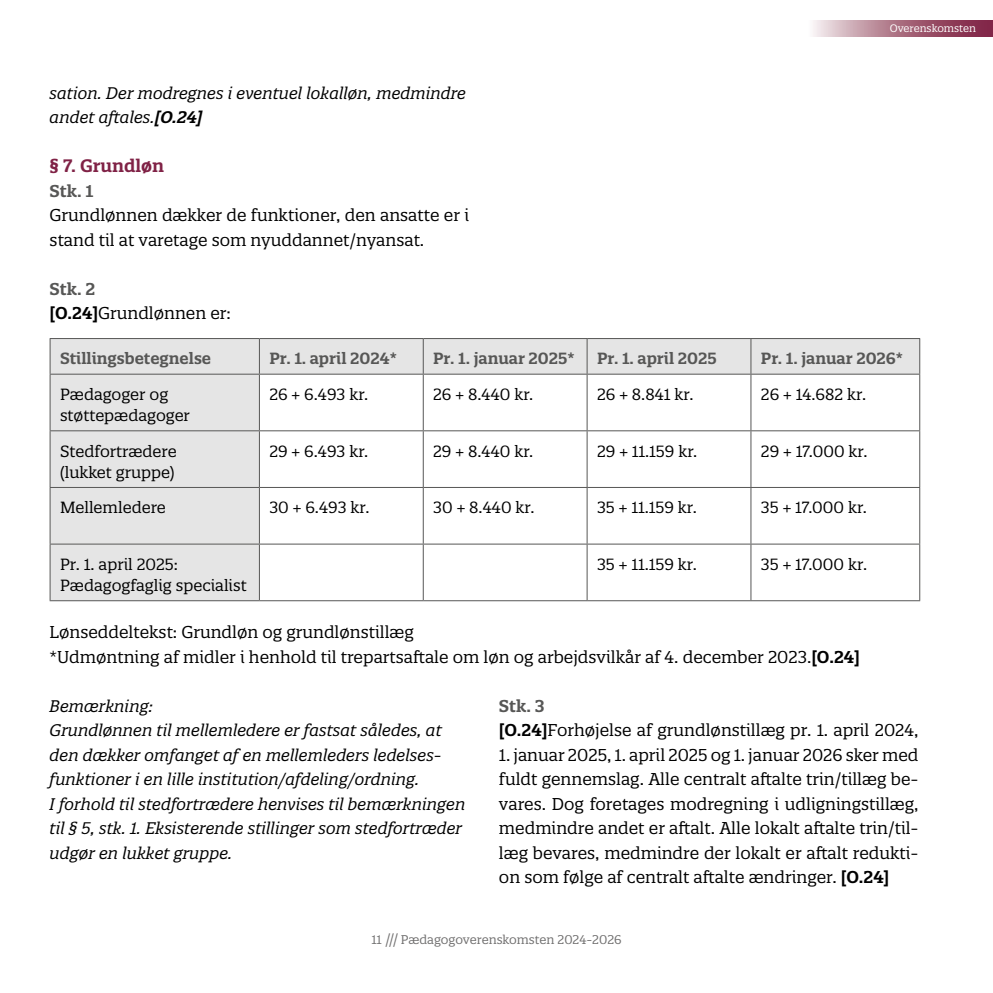
<style>
.page{position:relative;width:993px;height:993px;background:#fff}
.page>*{position:absolute;margin:0;border:0;box-sizing:border-box;transform-origin:0 0}
.t1{font:600 17.5px "Quatro Slab";color:#802246}
.t2{font:16.62px/24.5px "Quatro Slab";color:#000}
.t3{font:600 16.62px "Quatro Slab";color:#575756}
.t4{font:italic 16.28px/24.5px "Quatro Slab";color:#000}
.t5{font:15.75px/21px "Quatro Slab";color:#000}
.t6{font:600 15.75px "Quatro Slab";color:#575756}
.t7{font:12.25px "Quatro Slab";color:#706f6f}
.t8{font:10.5px "Quatro Slab";color:#fff}
.s1{font-weight:600}
.s2{font-weight:600;color:#575756}
.s3{font-size:14px}
</style>
<div class="page">
<svg style="left:813px;top:21px;width:179px;height:16px;background:#ae7588"></svg>
<svg style="left:51px;top:339px;width:868px;height:261px"></svg>
<hr style="left:50px;top:338px;width:209px;height:1px;background:#575756">
<hr style="left:50px;top:339px;width:1px;height:34px;background:#575756">
<hr style="left:259px;top:338px;width:164px;height:1px;background:#575756">
<hr style="left:259px;top:339px;width:1px;height:34px;background:#575756">
<hr style="left:423px;top:338px;width:164px;height:1px;background:#575756">
<hr style="left:422px;top:339px;width:1px;height:34px;background:#575756">
<hr style="left:587px;top:338px;width:163px;height:1px;background:#575756">
<hr style="left:586px;top:339px;width:1px;height:34px;background:#575756">
<hr style="left:750px;top:338px;width:169px;height:1px;background:#575756">
<hr style="left:750px;top:339px;width:1px;height:34px;background:#575756">
<hr style="left:919px;top:339px;width:1px;height:34px;background:#575756">
<hr style="left:50px;top:373px;width:209px;height:1px;background:#575756">
<hr style="left:50px;top:374px;width:1px;height:56px;background:#575756">
<hr style="left:259px;top:373px;width:164px;height:1px;background:#575756">
<hr style="left:259px;top:374px;width:1px;height:56px;background:#575756">
<hr style="left:423px;top:373px;width:164px;height:1px;background:#575756">
<hr style="left:422px;top:374px;width:1px;height:56px;background:#575756">
<hr style="left:587px;top:373px;width:163px;height:1px;background:#575756">
<hr style="left:586px;top:374px;width:1px;height:56px;background:#575756">
<hr style="left:750px;top:373px;width:169px;height:1px;background:#575756">
<hr style="left:750px;top:374px;width:1px;height:56px;background:#575756">
<hr style="left:919px;top:374px;width:1px;height:56px;background:#575756">
<hr style="left:50px;top:430px;width:209px;height:1px;background:#575756">
<hr style="left:50px;top:431px;width:1px;height:56px;background:#575756">
<hr style="left:259px;top:430px;width:164px;height:1px;background:#575756">
<hr style="left:259px;top:431px;width:1px;height:56px;background:#575756">
<hr style="left:423px;top:430px;width:164px;height:1px;background:#575756">
<hr style="left:422px;top:431px;width:1px;height:56px;background:#575756">
<hr style="left:587px;top:430px;width:163px;height:1px;background:#575756">
<hr style="left:586px;top:431px;width:1px;height:56px;background:#575756">
<hr style="left:750px;top:430px;width:169px;height:1px;background:#575756">
<hr style="left:750px;top:431px;width:1px;height:56px;background:#575756">
<hr style="left:919px;top:431px;width:1px;height:56px;background:#575756">
<hr style="left:50px;top:487px;width:209px;height:1px;background:#575756">
<hr style="left:50px;top:487px;width:1px;height:56px;background:#575756">
<hr style="left:259px;top:487px;width:164px;height:1px;background:#575756">
<hr style="left:259px;top:487px;width:1px;height:56px;background:#575756">
<hr style="left:423px;top:487px;width:164px;height:1px;background:#575756">
<hr style="left:422px;top:487px;width:1px;height:56px;background:#575756">
<hr style="left:587px;top:487px;width:163px;height:1px;background:#575756">
<hr style="left:586px;top:487px;width:1px;height:56px;background:#575756">
<hr style="left:750px;top:487px;width:169px;height:1px;background:#575756">
<hr style="left:750px;top:487px;width:1px;height:56px;background:#575756">
<hr style="left:919px;top:487px;width:1px;height:56px;background:#575756">
<hr style="left:50px;top:543px;width:209px;height:1px;background:#575756">
<hr style="left:50px;top:544px;width:1px;height:56px;background:#575756">
<hr style="left:259px;top:543px;width:164px;height:1px;background:#575756">
<hr style="left:259px;top:544px;width:1px;height:56px;background:#575756">
<hr style="left:423px;top:543px;width:164px;height:1px;background:#575756">
<hr style="left:422px;top:544px;width:1px;height:56px;background:#575756">
<hr style="left:587px;top:543px;width:163px;height:1px;background:#575756">
<hr style="left:586px;top:544px;width:1px;height:56px;background:#575756">
<hr style="left:750px;top:543px;width:169px;height:1px;background:#575756">
<hr style="left:750px;top:544px;width:1px;height:56px;background:#575756">
<hr style="left:919px;top:544px;width:1px;height:56px;background:#575756">
<hr style="left:50px;top:600px;width:209px;height:1px;background:#575756">
<hr style="left:259px;top:600px;width:164px;height:1px;background:#575756">
<hr style="left:423px;top:600px;width:164px;height:1px;background:#575756">
<hr style="left:587px;top:600px;width:163px;height:1px;background:#575756">
<hr style="left:750px;top:600px;width:169px;height:1px;background:#575756">
<p class="t8" style="left:889px;top:22px;width:88px">Overenskomsten</p>
<p class="t4" style="left:50px;top:80px;width:418px">sation. Der modregnes i eventuel lokalløn, medmindre andet aftales.<span class="s1">[O.24]</span></p>
<p class="t1" style="left:50px;top:155px;width:116px">§ 7. Grundløn</p>
<p class="t3" style="left:50px;top:180px;width:45px">Stk. 1</p>
<p class="t2" style="left:50px;top:203px;width:421px">Grundlønnen dækker de funktioner, den ansatte er i stand til at varetage som nyuddannet/nyansat.</p>
<p class="t2" style="left:50px;top:276px;width:183px"><span class="s2">Stk. 2 </span><span class="s1">[O.24]</span>Grundlønnen er:</p>
<p class="t6" style="left:60px;top:348px;width:153px">Stillingsbetegnelse</p>
<p class="t6" style="left:269px;top:348px;width:129px">Pr. 1. april 2024*</p>
<p class="t6" style="left:433px;top:348px;width:143px">Pr. 1. januar 2025*</p>
<p class="t6" style="left:597px;top:348px;width:121px">Pr. 1. april 2025</p>
<p class="t6" style="left:760px;top:348px;width:144px">Pr. 1. januar 2026*</p>
<p class="t5" style="left:60px;top:383px;width:131px">Pædagoger og støttepædagoger</p>
<p class="t5" style="left:269px;top:383px;width:100px">26 + 6.493 kr.</p>
<p class="t5" style="left:433px;top:383px;width:102px">26 + 8.440 kr.</p>
<p class="t5" style="left:597px;top:383px;width:98px">26 + 8.841 kr.</p>
<p class="t5" style="left:760px;top:383px;width:107px">26 + 14.682 kr.</p>
<p class="t5" style="left:60px;top:440px;width:118px">Stedfortrædere (lukket gruppe)</p>
<p class="t5" style="left:269px;top:440px;width:100px">29 + 6.493 kr.</p>
<p class="t5" style="left:433px;top:440px;width:102px">29 + 8.440 kr.</p>
<p class="t5" style="left:597px;top:440px;width:102px">29 + 11.159 kr.</p>
<p class="t5" style="left:760px;top:440px;width:108px">29 + 17.000 kr.</p>
<p class="t5" style="left:60px;top:497px;width:107px">Mellemledere</p>
<p class="t5" style="left:269px;top:497px;width:102px">30 + 6.493 kr.</p>
<p class="t5" style="left:433px;top:497px;width:103px">30 + 8.440 kr.</p>
<p class="t5" style="left:597px;top:497px;width:101px">35 + 11.159 kr.</p>
<p class="t5" style="left:760px;top:497px;width:108px">35 + 17.000 kr.</p>
<p class="t5" style="left:60px;top:553px;width:188px">Pr. 1. april 2025:<br>Pædagogfaglig specialist</p>
<p class="t5" style="left:597px;top:553px;width:101px">35 + 11.159 kr.</p>
<p class="t5" style="left:760px;top:553px;width:108px">35 + 17.000 kr.</p>
<p class="t2" style="left:50px;top:619px;width:811px">Lønseddeltekst: Grundløn og grundlønstillæg<br>*Udmøntning af midler i henhold til trepartsaftale om løn og arbejdsvilkår af 4. december 2023.<span class="s1">[O.24]</span></p>
<p class="t4" style="left:50px;top:693px;width:417px">Bemærkning:<br>Grundlønnen til mellemledere er fastsat således, at den dækker omfanget af en mellemleders ledelses&shy;funktioner i en lille institution/afdeling/ordning.<br>I forhold til stedfortrædere henvises til bemærkningen til § 5, stk. 1. Eksisterende stillinger som stedfortræder udgør en lukket gruppe.</p>
<p class="t2" style="left:499px;top:693px;width:421px"><span class="s2">Stk. 3<br></span><span class="s1">[O.24]</span>Forhøjelse af grundlønstillæg pr. 1. april 2024,</p>
<p class="t2" style="left:499px;top:742px;width:421px;text-align:justify">1. januar 2025, 1. april 2025 og 1. januar 2026 sker med fuldt gennemslag. Alle centralt aftalte trin/tillæg be&shy;vares. Dog foretages modregning i udligningstillæg, medmindre andet er aftalt. Alle lokalt aftalte trin/til&shy;læg bevares, medmindre der lokalt er aftalt redukti&shy;on som følge af centralt aftalte ændringer. <span class="s1">[O.24]</span></p>
<p class="t7" style="left:371px;top:931px;width:252px">11 <span class="s3">///</span> Pædagogoverenskomsten 2024-2026</p>
</div>
